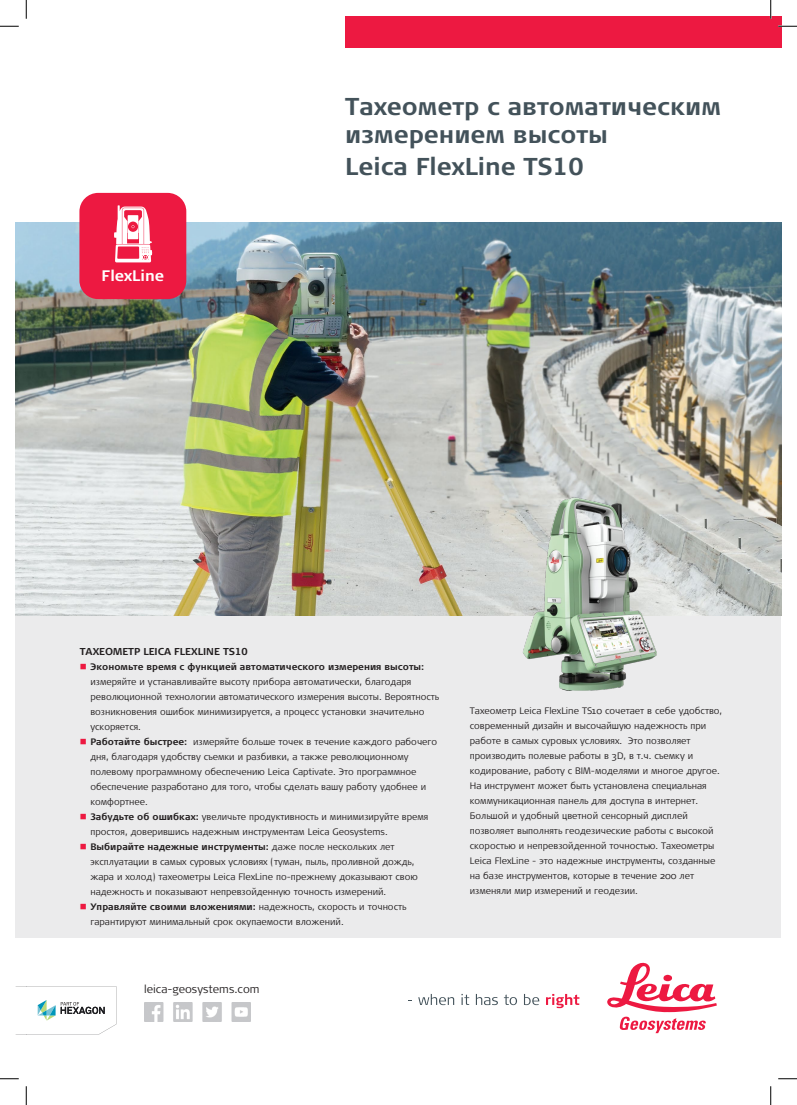
<style>
.page{position:relative;width:797px;height:1105px;background:#fff}
.page>*{position:absolute;margin:0;border:0;box-sizing:border-box;transform-origin:0 0}
.t1{font:700 24.38px/28.8px "Signa Pro";color:#43525a}
.t2{font:700 15.12px "Signa Column";color:#fff}
.t3{font:300 11.25px "Signa Pro";color:#231f20}
.t4{font:700 10px "Signa Pro";color:#231f20}
.t5{font:300 9.38px/15px "Signa Pro";color:#231f20}
.s1{color:#ed1941}
.s2{font-weight:700}
</style>
<div class="page">
<div style="left:345px;top:16px;width:436px;height:32px;background:#ed1941"></div>
<svg style="left:16px;top:986px;width:100px;height:48px"></svg>
<svg style="left:418px;top:994px;width:36px;height:11px"></svg>
<svg style="left:461px;top:994px;width:8px;height:11px"></svg>
<svg style="left:476px;top:994px;width:22px;height:11px"></svg>
<svg style="left:504px;top:994px;width:13px;height:11px"></svg>
<svg style="left:524px;top:994px;width:15px;height:11px"></svg>
<svg style="left:546px;top:994px;width:33px;height:14px"></svg>
<svg style="left:607px;top:962px;width:109px;height:71px"></svg>
<img style="left:145px;top:1002px;width:106px;height:20px">
<div style="left:16px;top:615px;width:765px;height:323px;background:#ebebec"></div>
<img style="left:16px;top:223px;width:765px;height:392px">
<img style="left:493px;top:482px;width:187px;height:209px">
<svg style="left:79px;top:193px;width:107px;height:106px;background:#ed3759"></svg>
<svg style="left:0;top:25px;width:19px;height:2px"></svg>
<svg style="left:778px;top:25px;width:19px;height:2px"></svg>
<svg style="left:0;top:1078px;width:19px;height:1px"></svg>
<svg style="left:778px;top:1078px;width:19px;height:1px"></svg>
<svg style="left:25px;top:0;width:2px;height:19px"></svg>
<svg style="left:25px;top:1086px;width:2px;height:19px"></svg>
<svg style="left:770px;top:0;width:1px;height:19px"></svg>
<svg style="left:770px;top:1086px;width:1px;height:19px"></svg>
<h2 class="t2" style="left:102px;top:267px;width:64px">FlexLine</h2>
<h1 class="t1" style="left:345px;top:91px;width:377px">Тахеометр с автоматическим измерением высоты</h1>
<h1 class="t1" style="left:345px;top:151px;width:240px">Leica FlexLine TS10</h1>
<p class="t4" style="left:80px;top:645px;width:169px">ТАХЕОМЕТР LEICA FLEXLINE TS10</p>
<p class="t5" style="left:90px;top:659px;width:350px;text-indent:-11px"><span class="s1">■</span> <span class="s2">Экономьте время с функцией автоматического измерения высоты: </span>измеряйте и устанавливайте высоту прибора автоматически, благодаря революционной технологии автоматического измерения высоты. Вероятность возникновения ошибок минимизируется, а процесс установки значительно ускоряется.</p>
<p class="t5" style="left:90px;top:734px;width:348px;text-indent:-11px"><span class="s1">■</span> <span class="s2">Работайте быстрее:</span> измеряйте больше точек в течение каждого рабочего дня, благодаря удобству съемки и разбивки, а также революционному полевому программному обеспечению Leica Captivate. Это программное обеспечение разработано для того, чтобы сделать вашу работу удобнее и комфортнее.</p>
<p class="t5" style="left:90px;top:809px;width:339px;text-indent:-11px"><span class="s1">■</span> <span class="s2">Забудьте об ошибках:</span> увеличьте продуктивность и минимизируйте время простоя, доверившись надежным инструментам Leica Geosystems.</p>
<p class="t5" style="left:90px;top:839px;width:329px;text-indent:-11px"><span class="s1">■</span> <span class="s2">Выбирайте надежные инструменты:</span> даже после нескольких лет эксплуатации в самых суровых условиях (туман, пыль, проливной дождь, жара и холод) тахеометры Leica FlexLine по-прежнему доказывают свою надежность и показывают непревзойденную точность измерений.</p>
<p class="t5" style="left:90px;top:899px;width:317px;text-indent:-11px"><span class="s1">■</span> <span class="s2">Управляйте своими вложениями:</span> надежность, скорость и точность гарантируют минимальный срок окупаемости вложений.</p>
<p class="t3" style="left:144px;top:982px;width:117px">leica-geosystems.com</p>
<p class="t5" style="left:470px;top:703px;width:254px">Тахеометр Leica FlexLine TS10 сочетает в себе удобство, современный дизайн и высочайшую надежность при работе в самых суровых условиях. Это позволяет производить полевые работы в 3D, в т.ч. съемку и кодирование, работу с BIM-моделями и многое другое.<br>На инструмент может быть установлена специальная коммуникационная панель для доступа в интернет.<br>Большой и удобный цветной сенсорный дисплей позволяет выполнять геодезические работы с высокой скоростью и непревзойденной точностью. Тахеометры Leica FlexLine - это надежные инструменты, созданные на базе инструментов, которые в течение 200 лет изменяли мир измерений и геодезии.</p>
</div>
